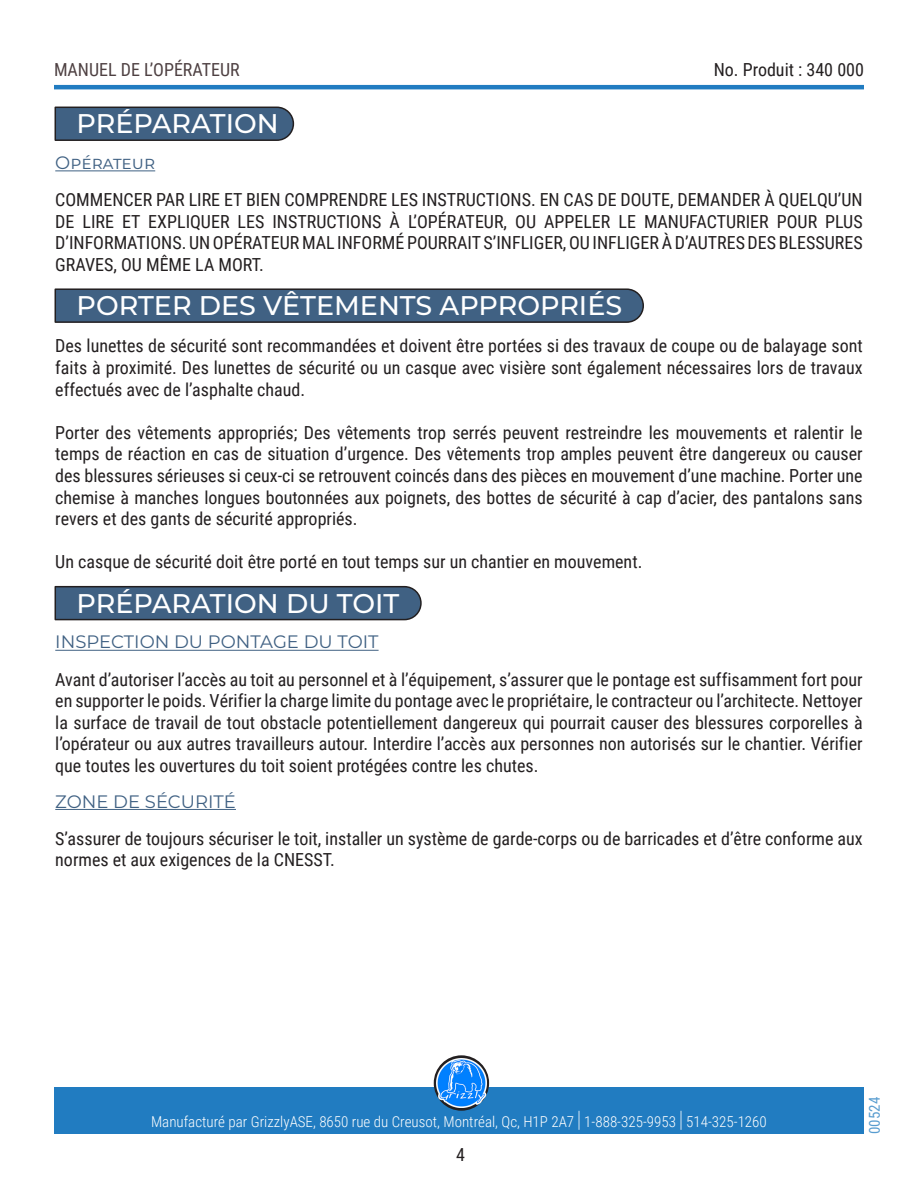
<style>
.page{position:relative;width:918px;height:1188px;background:#fff}
.page>*{position:absolute;margin:0;border:0;box-sizing:border-box;transform-origin:0 0}
.Titre1{font:500 27px "Montserrat";color:#fff}
.t1{font:18px/21.6px "Roboto Condensed";color:#231f20;text-align:justify}
.Titre2{font:18px "Montserrat";color:#406183}
.t2{font:18px "Roboto Condensed";color:#130003}
.t3{font:300 15px "Roboto Condensed";color:#fff}
.t4{font:15px "Roboto Condensed";color:#217cc0}
.s1{font-size:22.5px}
</style>
<div class="page">
<hr style="left:54px;top:85px;width:810px;height:4px;background:#217cc1">
<div style="left:54px;top:1088px;width:810px;height:46px;background:#217cc1"></div>
<svg style="left:434px;top:1055px;width:55px;height:56px"></svg>
<img style="left:437px;top:1058px;width:49px;height:50px">
<svg style="left:54px;top:106px;width:241px;height:35px;background:#44607e"></svg>
<hr style="left:55px;top:170px;width:100px;height:1px;background:#406183">
<svg style="left:54px;top:288px;width:590px;height:35px;background:#415e7d"></svg>
<svg style="left:54px;top:585px;width:368px;height:36px;background:#486381"></svg>
<hr style="left:55px;top:650px;width:324px;height:1px;background:#406183">
<hr style="left:55px;top:809px;width:181px;height:1px;background:#406183">
<p class="t2" style="left:54px;top:57px;width:187px">MANUEL DE L’OPÉRATEUR</p>
<p class="t1" style="left:714px;top:58px;width:152px">No. Produit : 340 000</p>
<p class="Titre1" style="left:77px;top:105px;width:204px">PRÉPARATION</p>
<p class="Titre2" style="left:55px;top:150px;width:101px">Opérateur</p>
<p class="t1" style="left:55px;top:188px;width:809px">COMMENCER PAR LIRE ET BIEN COMPRENDRE LES INSTRUCTIONS. EN CAS DE DOUTE, DEMANDER À QUELQU’UN DE LIRE ET EXPLIQUER LES INSTRUCTIONS À L’OPÉRATEUR, OU APPELER LE MANUFACTURIER POUR PLUS D’INFORMATIONS. UN OPÉRATEUR MAL INFORMÉ POURRAIT S’INFLIGER, OU INFLIGER À D’AUTRES DES BLESSURES GRAVES, OU MÊME LA MORT.</p>
<p class="Titre1" style="left:77px;top:287px;width:547px">PORTER DES VÊTEMENTS APPROPRIÉS</p>
<p class="t1" style="left:55px;top:335px;width:809px">Des lunettes de sécurité sont recommandées et doivent être portées si des travaux de coupe ou de balayage sont faits à proximité. Des lunettes de sécurité ou un casque avec visière sont également nécessaires lors de travaux effectués avec de l’asphalte chaud.</p>
<p class="t1" style="left:55px;top:421px;width:809px">Porter des vêtements appropriés; Des vêtements trop serrés peuvent restreindre les mouvements et ralentir le temps de réaction en cas de situation d’urgence. Des vêtements trop amples peuvent être dangereux ou causer des blessures sérieuses si ceux-ci se retrouvent coincés dans des pièces en mouvement d’une machine. Porter une chemise à manches longues boutonnées aux poignets, des bottes de sécurité à cap d’acier, des pantalons sans revers et des gants de sécurité appropriés.</p>
<p class="t1" style="left:55px;top:551px;width:589px">Un casque de sécurité doit être porté en tout temps sur un chantier en mouvement.</p>
<p class="Titre1" style="left:77px;top:584px;width:324px">PRÉPARATION DU TOIT</p>
<p class="Titre2" style="left:55px;top:630px;width:325px">INSPECTION DU PONTAGE DU TOIT</p>
<p class="t1" style="left:55px;top:668px;width:809px">Avant d’autoriser l’accès au toit au personnel et à l’équipement, s’assurer que le pontage est suffisamment fort pour en supporter le poids. Vérifier la charge limite du pontage avec le propriétaire, le contracteur ou l’architecte. Nettoyer la surface de travail de tout obstacle potentiellement dangereux qui pourrait causer des blessures corporelles à l’opérateur ou aux autres travailleurs autour. Interdire l’accès aux personnes non autorisés sur le chantier. Vérifier que toutes les ouvertures du toit soient protégées contre les chutes.</p>
<p class="Titre2" style="left:55px;top:789px;width:182px">ZONE DE SÉCURITÉ</p>
<p class="t1" style="left:55px;top:827px;width:809px">S’assurer de toujours sécuriser le toit, installer un système de garde-corps ou de barricades et d’être conforme aux normes et aux exigences de la CNESST.</p>
<p class="t3" style="left:151px;top:1111px;width:617px">Manufacturé par GrizzlyASE, 8650 rue du Creusot, Montréal, Qc, H1P 2A7 <span class="s1">|</span> 1-888-325-9953 <span class="s1">|</span> 514-325-1260</p>
<p class="t1" style="left:456px;top:1144px;width:10px">4</p>
<p class="t4" style="left:864px;top:1134px;width:39px;rotate:-90deg">00524</p>
</div>
